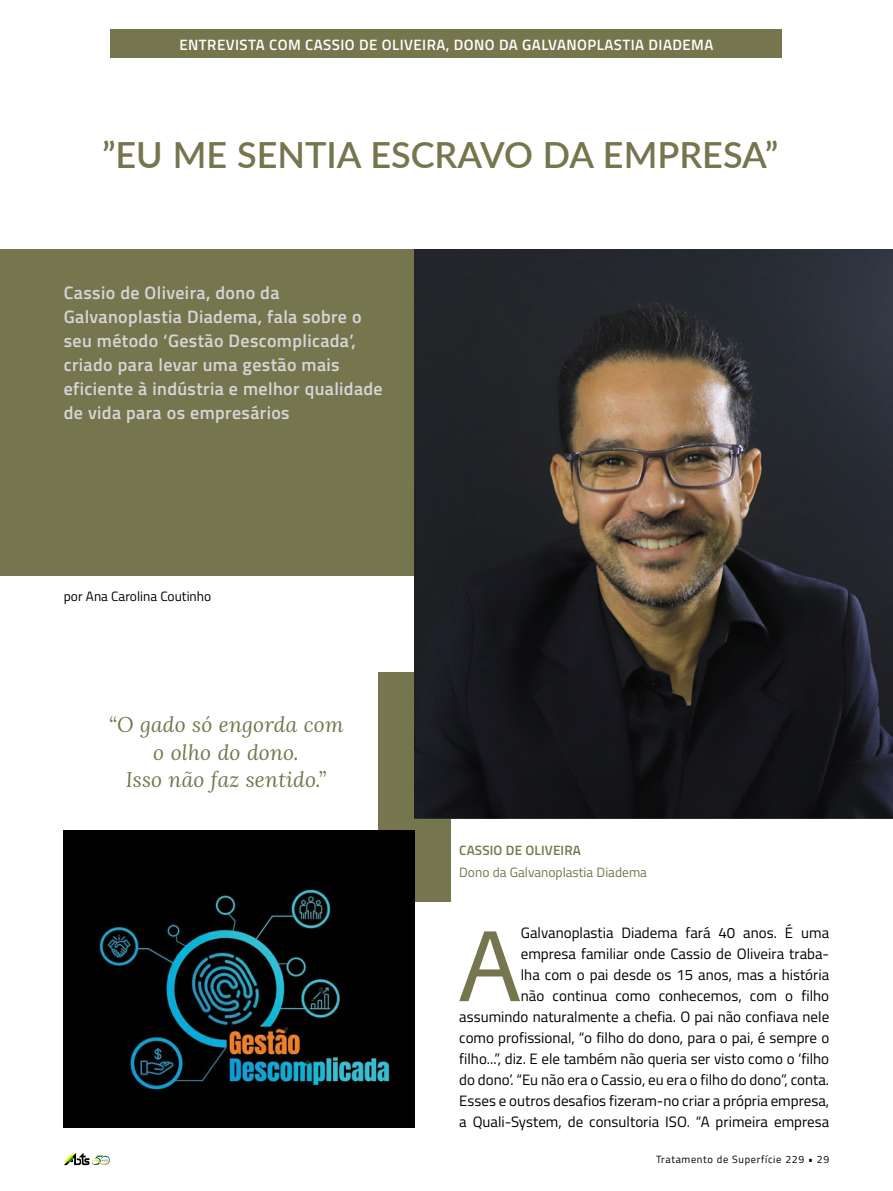
<style>
.page{position:relative;width:893px;height:1191px;background:#fff}
.page>*{position:absolute;margin:0;border:0;box-sizing:border-box;transform-origin:0 0}
.t1{font:100.95px "Aileron";color:#75764d}
.t2{font:600 36px "Lato";color:#75764d}
.t3{font:italic 21px/27.3px "Lora";letter-spacing:.01em;color:#75764d;text-align:center}
.t4{font:600 18px/24px "Titillium";letter-spacing:.02em;color:#d5d6d8}
.t5{font:15px/21px "Titillium";color:#000;text-align:right}
.t6{font:600 15px "Titillium";letter-spacing:.03em;color:#fff}
.t7{font:13.5px "Titillium";color:#75764d}
.t8{font:13.5px "Titillium";color:#000}
.t9{font:600 13.5px "Titillium";letter-spacing:.01em;color:#75764d}
.t10{font:10.5px "Titillium";letter-spacing:.06em;color:#000}
</style>
<div class="page">
<div style="left:111px;top:30px;width:671px;height:28px;background:#75764d"></div>
<div style="left:0;top:249px;width:429px;height:326px;background:#75764d"></div>
<div style="left:378px;top:672px;width:73px;height:229px;background:#75764d"></div>
<img style="left:415px;top:249px;width:478px;height:569px">
<img style="left:64px;top:830px;width:351px;height:297px">
<svg style="left:64px;top:1152px;width:46px;height:13px"></svg>
<p class="t6" style="left:179px;top:33px;width:535px">ENTREVISTA COM CASSIO DE OLIVEIRA, DONO DA GALVANOPLASTIA DIADEMA</p>
<h2 class="t2" style="left:102px;top:129px;width:678px">”EU ME SENTIA ESCRAVO DA EMPRESA”</h2>
<p class="t4" style="left:64px;top:279px;width:320px">Cassio de Oliveira, dono da Galvanoplastia Diadema, fala sobre o seu método ‘Gestão Descomplicada’, criado para levar uma gestão mais eficiente à indústria e melhor qualidade de vida para os empresários</p>
<p class="t8" style="left:64px;top:586px;width:149px">por Ana Carolina Coutinho</p>
<h3 class="t3" style="left:109px;top:710px;width:236px">“O gado só engorda com o olho do dono.<br>Isso não faz sentido.”</h3>
<p class="t9" style="left:459px;top:840px;width:123px">CASSIO DE OLIVEIRA</p>
<p class="t7" style="left:459px;top:862px;width:189px">Dono da Galvanoplastia Diadema</p>
<p class="t5" style="left:459px;top:921px;width:371px">Galvanoplastia Diadema fará 40 anos. É uma<br>empresa familiar onde Cassio de Oliveira traba-<br>lha com o pai desde os 15 anos, mas a história<br>não continua como conhecemos, com o filho assumindo naturalmente a chefia. O pai não confiava nele como profissional, “o filho do dono, para o pai, é sempre o filho...”, diz. E ele também não queria ser visto como o ‘filho do dono’. “Eu não era o Cassio, eu era o filho do dono”, conta.<br>Esses e outros desafios fizeram-no criar a própria empresa, a Quali-System, de consultoria ISO. “A primeira empresa</p>
<h1 class="t1" style="left:456px;top:910px;width:66px">A</h1>
<p class="t10" style="left:656px;top:1151px;width:175px">Tratamento de Superfície 229 • 29</p>
</div>
